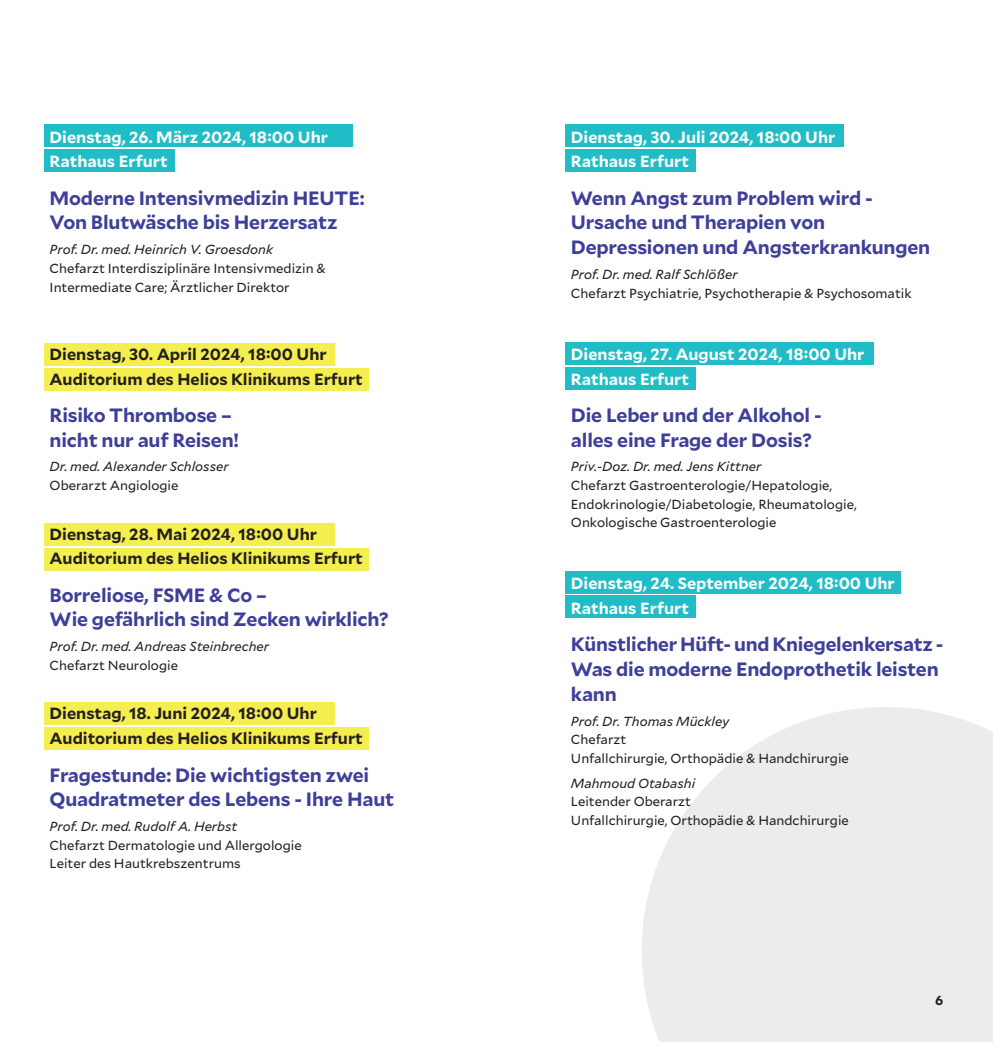
<style>
.page{position:relative;width:993px;height:1042px;background:#fff}
.page>*{position:absolute;margin:0;border:0;box-sizing:border-box;transform-origin:0 0}
.t1{font:700 19.25px/24.8px "Mallory";letter-spacing:-.01em;color:#3e3f99}
.t2{font:700 16.1px/24.8px "Mallory";color:#231f20}
.t3{font:700 16.1px/24.8px "Mallory";color:#fff}
.t4{font:13.12px/18.6px "Mallory";color:#231f20}
.t5{font:italic 13.12px "Mallory";color:#231f20}
.t6{font:700 13.12px "Mallory";color:#231f20}
</style>
<div class="page">
<svg style="left:642px;top:707px;width:350px;height:335px;background:#eeeef0"></svg>
<div style="left:44px;top:124px;width:309px;height:23px;background:#21bdc6"></div>
<div style="left:565px;top:124px;width:278px;height:23px;background:#21bdc6"></div>
<div style="left:565px;top:342px;width:309px;height:23px;background:#21bdc6"></div>
<div style="left:565px;top:570px;width:335px;height:23px;background:#21bdc6"></div>
<div style="left:44px;top:149px;width:131px;height:23px;background:#21bdc6"></div>
<div style="left:565px;top:149px;width:131px;height:23px;background:#21bdc6"></div>
<div style="left:565px;top:367px;width:131px;height:23px;background:#21bdc6"></div>
<div style="left:565px;top:595px;width:131px;height:23px;background:#21bdc6"></div>
<div style="left:45px;top:343px;width:290px;height:23px;background:#f4ee50"></div>
<div style="left:45px;top:523px;width:290px;height:23px;background:#f4ee50"></div>
<div style="left:45px;top:702px;width:290px;height:23px;background:#f4ee50"></div>
<div style="left:45px;top:368px;width:324px;height:23px;background:#f4ee50"></div>
<div style="left:45px;top:548px;width:324px;height:22px;background:#f4ee50"></div>
<div style="left:45px;top:727px;width:324px;height:23px;background:#f4ee50"></div>
<p class="t3" style="left:50px;top:123px;width:280px">Dienstag, 26. März 2024, 18:00 Uhr<br>Rathaus Erfurt</p>
<h1 class="t1" style="left:50px;top:184px;width:316px">Moderne Intensivmedizin HEUTE:<br>Von Blutwäsche bis Herzersatz</h1>
<p class="t5" style="left:50px;top:240px;width:225px">Prof. Dr. med. Heinrich V. Groesdonk</p>
<p class="t4" style="left:50px;top:258px;width:277px">Chefarzt Interdisziplinäre Intensivmedizin &amp;<br>Intermediate Care; Ärztlicher Direktor</p>
<p class="t2" style="left:50px;top:340px;width:315px">Dienstag, 30. April 2024, 18:00 Uhr<br>Auditorium des Helios Klinikums Erfurt</p>
<h1 class="t1" style="left:50px;top:401px;width:191px">Risiko Thrombose – nicht nur auf Reisen!</h1>
<p class="t5" style="left:50px;top:457px;width:180px">Dr. med. Alexander Schlosser</p>
<p class="t4" style="left:50px;top:475px;width:130px">Oberarzt Angiologie</p>
<p class="t2" style="left:50px;top:520px;width:315px">Dienstag, 28. Mai 2024, 18:00 Uhr<br>Auditorium des Helios Klinikums Erfurt</p>
<h1 class="t1" style="left:50px;top:581px;width:340px">Borreliose, FSME &amp; Co –<br>Wie gefährlich sind Zecken wirklich?</h1>
<p class="t5" style="left:50px;top:637px;width:221px">Prof. Dr. med. Andreas Steinbrecher</p>
<p class="t4" style="left:50px;top:655px;width:130px">Chefarzt Neurologie</p>
<p class="t2" style="left:50px;top:700px;width:315px">Dienstag, 18. Juni 2024, 18:00 Uhr<br>Auditorium des Helios Klinikums Erfurt</p>
<h1 class="t1" style="left:50px;top:761px;width:346px">Fragestunde: Die wichtigsten zwei<br>Quadratmeter des Lebens - Ihre Haut</h1>
<p class="t5" style="left:50px;top:817px;width:189px">Prof. Dr. med. Rudolf A. Herbst</p>
<p class="t4" style="left:50px;top:835px;width:253px">Chefarzt Dermatologie und Allergologie<br>Leiter des Hautkrebszentrums</p>
<p class="t3" style="left:570px;top:123px;width:266px">Dienstag, 30. Juli 2024, 18:00 Uhr<br>Rathaus Erfurt</p>
<h1 class="t1" style="left:570px;top:184px;width:360px">Wenn Angst zum Problem wird -<br>Ursache und Therapien von<br>Depressionen und Angsterkrankungen</h1>
<p class="t5" style="left:570px;top:265px;width:168px">Prof. Dr. med. Ralf Schlößer</p>
<p class="t4" style="left:570px;top:283px;width:342px">Chefarzt Psychiatrie, Psychotherapie &amp; Psychosomatik</p>
<p class="t3" style="left:570px;top:340px;width:295px">Dienstag, 27. August 2024, 18:00 Uhr<br>Rathaus Erfurt</p>
<h1 class="t1" style="left:570px;top:401px;width:252px">Die Leber und der Alkohol - alles eine Frage der Dosis?</h1>
<p class="t5" style="left:570px;top:457px;width:192px">Priv.-Doz. Dr. med. Jens Kittner</p>
<p class="t4" style="left:570px;top:475px;width:287px">Chefarzt Gastroenterologie/Hepatologie,<br>Endokrinologie/Diabetologie, Rheumatologie,<br>Onkologische Gastroenterologie</p>
<p class="t3" style="left:570px;top:570px;width:325px">Dienstag, 24. September 2024, 18:00 Uhr<br>Rathaus Erfurt</p>
<h1 class="t1" style="left:570px;top:631px;width:374px">Künstlicher Hüft- und Kniegelenkersatz -<br>Was die moderne Endoprothetik leisten kann</h1>
<p class="t5" style="left:570px;top:711px;width:160px">Prof. Dr. Thomas Mückley</p>
<p class="t4" style="left:570px;top:729px;width:279px">Chefarzt<br>Unfallchirurgie, Orthopädie &amp; Handchirurgie</p>
<p class="t5" style="left:570px;top:773px;width:126px">Mahmoud Otabashi</p>
<p class="t4" style="left:570px;top:791px;width:279px">Leitender Oberarzt<br>Unfallchirurgie, Orthopädie &amp; Handchirurgie</p>
<p class="t6" style="left:934px;top:990px;width:10px">6</p>
</div>
